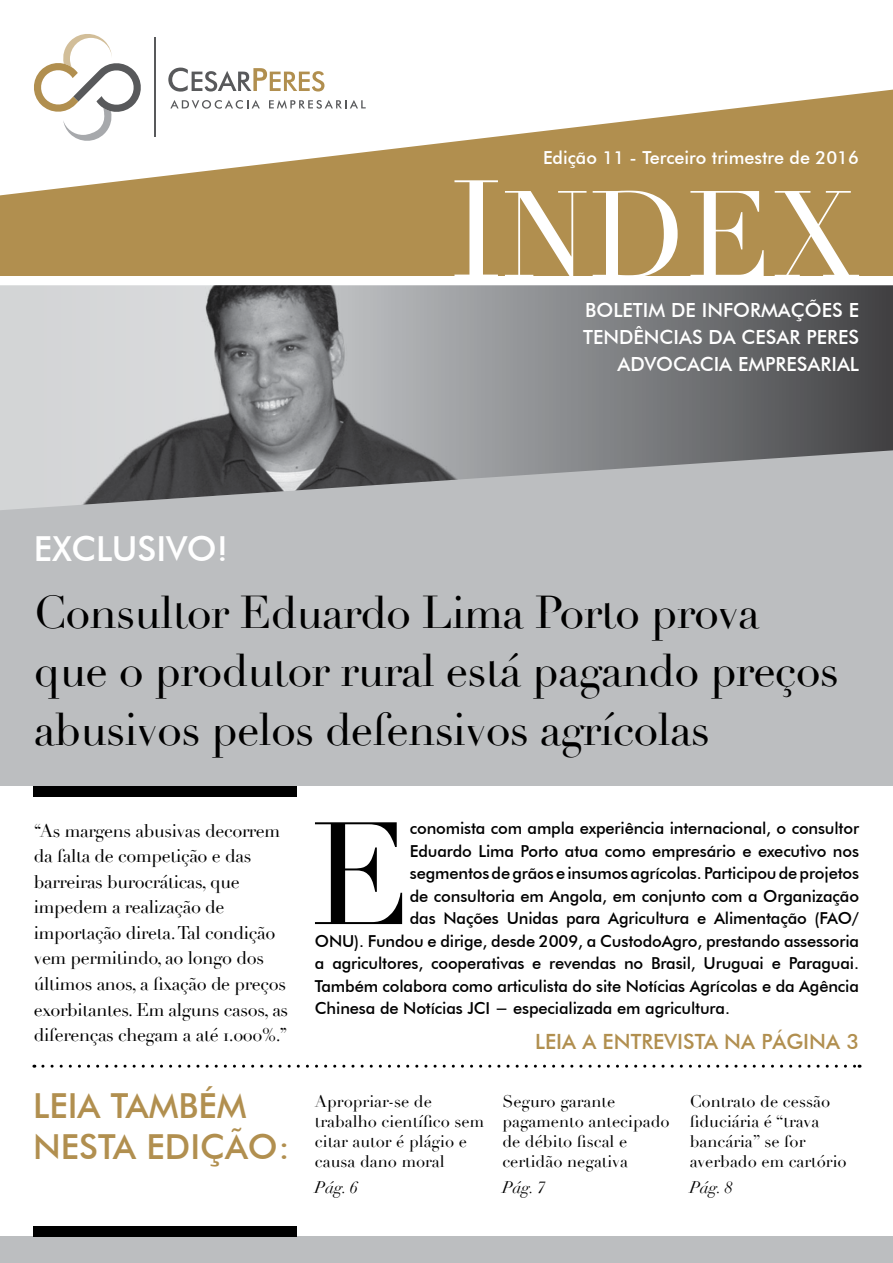
<style>
.page{position:relative;width:893px;height:1263px;background:#fff}
.page>*{position:absolute;margin:0;border:0;box-sizing:border-box;transform-origin:0 0}
.t1{font:142.95px "Didot";color:#000}
.t2{font:45px/58.5px "Didot";letter-spacing:-.02em;color:#000}
.t3{font:500 34.5px/41.4px "Futura BT";color:#b18f4f}
.t4{font:500 34.5px "Futura BT";color:#fff}
.t5{font:500 21px "Futura BT";color:#b18f4f}
.t6{font:500 19.5px/27px "Futura BT";color:#fff;text-align:right}
.t7{font:18px/25.5px "Didot";letter-spacing:-.02em;color:#000}
.t8{font:500 18px "Futura BT";color:#fff}
.t9{font:500 16.5px "Futura BT";letter-spacing:-.01em;color:#000}
.t10{font:16.5px/19.8px "Didot";color:#000}
.t11{font:italic 16.5px "Didot";color:#000}
</style>
<div class="page">
<div style="left:0;top:347px;width:893px;height:439px;background:#bcbec0"></div>
<img style="left:0;top:285px;width:893px;height:225px">
<div style="left:0;top:1236px;width:893px;height:27px;background:#bcbec0"></div>
<div style="left:34px;top:786px;width:263px;height:11px;background:#000"></div>
<div style="left:34px;top:1226px;width:263px;height:10px;background:#000"></div>
<hr style="left:155px;top:38px;width:1px;height:99px;background:#58595b">
<svg style="left:168px;top:68px;width:156px;height:22px"></svg>
<svg style="left:34px;top:34px;width:107px;height:56px"></svg>
<svg style="left:0;top:90px;width:893px;height:186px;fill:#b18f4f"></svg>
<svg style="left:454px;top:180px;width:405px;height:96px"></svg>
<svg style="left:43px;top:1065px;width:817px;height:3px"></svg>
<p class="t8" style="left:543px;top:147px;width:318px">Edição 11 - Terceiro trimestre de 2016</p>
<p class="t6" style="left:583px;top:296px;width:277px">BOLETIM DE INFORMAÇÕES E<br>TENDÊNCIAS DA CESAR PERES<br>ADVOCACIA EMPRESARIAL</p>
<h3 class="t4" style="left:34px;top:528px;width:196px">EXCLUSIVO!</h3>
<h2 class="t2" style="left:34px;top:584px;width:807px">Consultor Eduardo Lima Porto prova que o produtor rural está pagando preços abusivos pelos defensivos agrícolas</h2>
<p class="t7" style="left:34px;top:818px;width:256px">‘‘As margens abusivas decorrem da falta de competição e das barreiras burocráticas, que impedem a realização de importação direta. Tal condição vem permitindo, ao longo dos últimos anos, a fixação de preços exorbitantes. Em alguns casos, as diferenças chegam a até 1.000%.’’</p>
<h1 class="t1" style="left:311px;top:789px;width:102px">E</h1>
<p class="t9" style="left:410px;top:818px;width:451px">conomista com ampla experiência internacional, o consultor</p>
<p class="t9" style="left:410px;top:841px;width:451px">Eduardo Lima Porto atua como empresário e executivo nos</p>
<p class="t9" style="left:410px;top:863px;width:451px">segmentos de grãos e insumos agrícolas. Participou de projetos</p>
<p class="t9" style="left:410px;top:886px;width:451px">de consultoria em Angola, em conjunto com a Organização</p>
<p class="t9" style="left:410px;top:908px;width:451px">das Nações Unidas para Agricultura e Alimentação (FAO/</p>
<p class="t9" style="left:315px;top:931px;width:546px">ONU). Fundou e dirige, desde 2009, a CustodoAgro, prestando assessoria</p>
<p class="t9" style="left:315px;top:953px;width:546px">a agricultores, cooperativas e revendas no Brasil, Uruguai e Paraguai.</p>
<p class="t9" style="left:315px;top:976px;width:546px">Também colabora como articulista do site Notícias Agrícolas e da Agência</p>
<p class="t9" style="left:315px;top:998px;width:416px">Chinesa de Notícias JCI − especializada em agricultura.</p>
<p class="t5" style="left:535px;top:1029px;width:325px">LEIA A ENTREVISTA NA PÁGINA 3</p>
<h3 class="t3" style="left:33px;top:1085px;width:258px">LEIA TAMBÉM<br>NESTA EDIÇÃO:</h3>
<p class="t10" style="left:315px;top:1092px;width:171px">Apropriar-se de trabalho científico sem citar autor é plágio e causa dano moral</p>
<p class="t11" style="left:315px;top:1177px;width:44px">Pág. 6</p>
<p class="t10" style="left:502px;top:1092px;width:169px">Seguro garante pagamento antecipado de débito fiscal e certidão negativa</p>
<p class="t11" style="left:502px;top:1177px;width:44px">Pág. 7</p>
<p class="t10" style="left:690px;top:1092px;width:158px">Contrato de cessão fiduciária é ‘‘trava bancária’’ se for averbado em cartório</p>
<p class="t11" style="left:690px;top:1177px;width:44px">Pág. 8</p>
</div>
